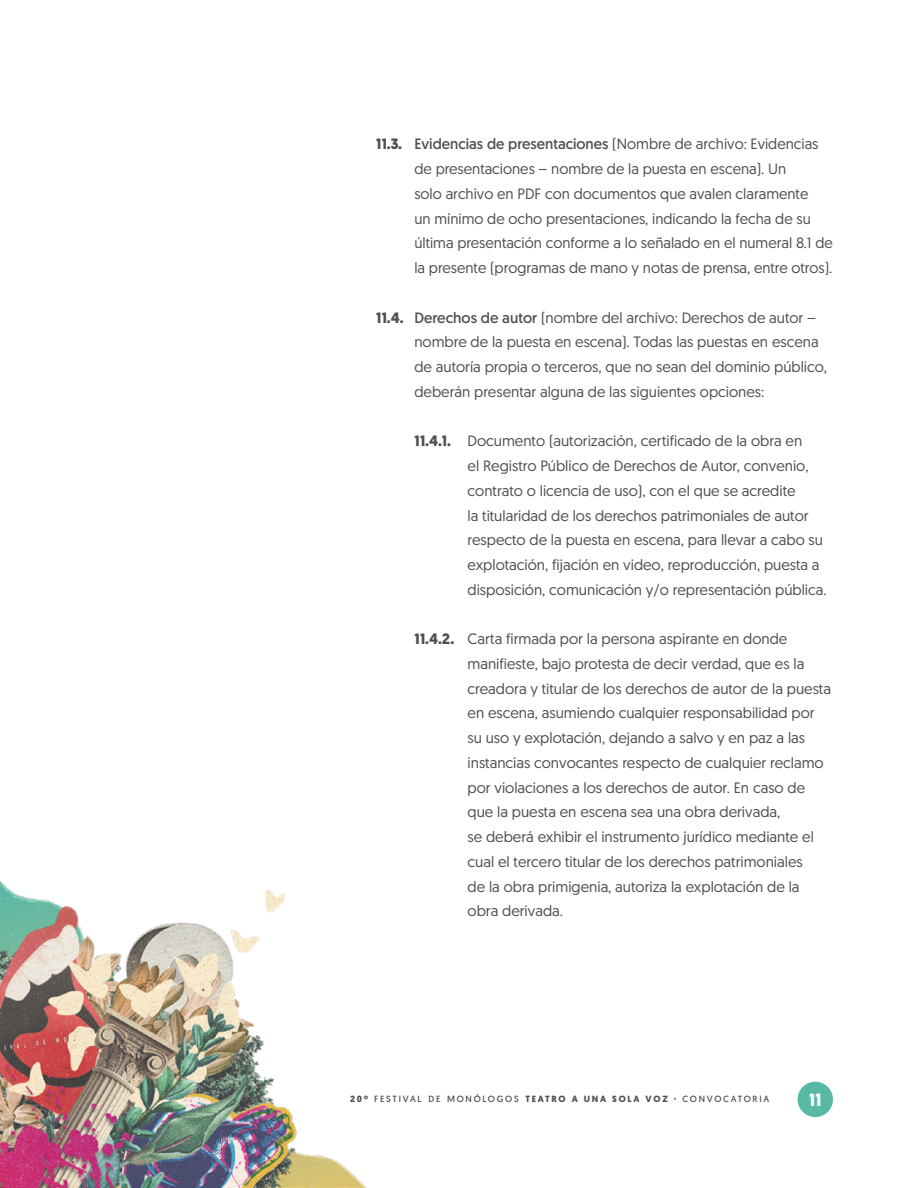
<style>
.page{position:relative;width:918px;height:1188px;background:#fff}
.page>*{position:absolute;margin:0;border:0;box-sizing:border-box;transform-origin:0 0}
.t1{font:15px/24.8px "Geomanist";color:#4f4f4f}
.t2{font:700 15px "Dazzle Unicase";color:#fff}
.t3{font:9px "Geomanist";letter-spacing:.19em;color:#4f4f4f}
.s1{font-weight:700}
.s2{font-style:inherit}
</style>
<div class="page">
<img style="left:0;top:880px;width:833px;height:308px">
<div style="left:798px;top:1082px;width:35px;height:35px;background:#57b8a3;border-radius:50%"></div>
<p class="t1" style="left:414px;top:131px;width:420px;text-indent:-38px"><span class="s1">11.3.</span> <span class="s2">Evidencias de presentaciones</span> (Nombre de archivo: Evidencias de presentaciones – nombre de la puesta en escena). Un<br>solo archivo en PDF con documentos que avalen claramente<br>un mínimo de ocho presentaciones, indicando la fecha de su última presentación conforme a lo señalado en el numeral 8.1 de la presente (programas de mano y notas de prensa, entre otros).</p>
<p class="t1" style="left:414px;top:305px;width:414px;text-indent:-38px"><span class="s1">11.4.</span> <span class="s2">Derechos de autor</span> (nombre del archivo: Derechos de autor – nombre de la puesta en escena). Todas las puestas en escena de autoría propia o terceros, que no sean del dominio público, deberán presentar alguna de las siguientes opciones:</p>
<p class="t1" style="left:468px;top:428px;width:361px;text-indent:-53px"><span class="s1">11.4.1.</span> Documento (autorización, certificado de la obra en<br>el Registro Público de Derechos de Autor, convenio, contrato o licencia de uso), con el que se acredite<br>la titularidad de los derechos patrimoniales de autor respecto de la puesta en escena, para llevar a cabo su explotación, fijación en video, reproducción, puesta a disposición, comunicación y/o representación pública.</p>
<p class="t1" style="left:468px;top:626px;width:365px;text-indent:-53px"><span class="s1">11.4.2.</span> Carta firmada por la persona aspirante en donde manifieste, bajo protesta de decir verdad, que es la creadora y titular de los derechos de autor de la puesta en escena, asumiendo cualquier responsabilidad por su uso y explotación, dejando a salvo y en paz a las instancias convocantes respecto de cualquier reclamo por violaciones a los derechos de autor. En caso de que la puesta en escena sea una obra derivada,<br>se deberá exhibir el instrumento jurídico mediante el cual el tercero titular de los derechos patrimoniales<br>de la obra primigenia, autoriza la explotación de la obra derivada.</p>
<p class="t3" style="left:350px;top:1093px;width:421px"><span class="s1">20º</span> FESTIVAL DE MONÓLOGOS <span class="s1">TEATRO A UNA SOLA VOZ ·</span> CONVOCATORIA</p>
<p class="t2" style="left:809px;top:1088px;width:13px">11</p>
</div>
